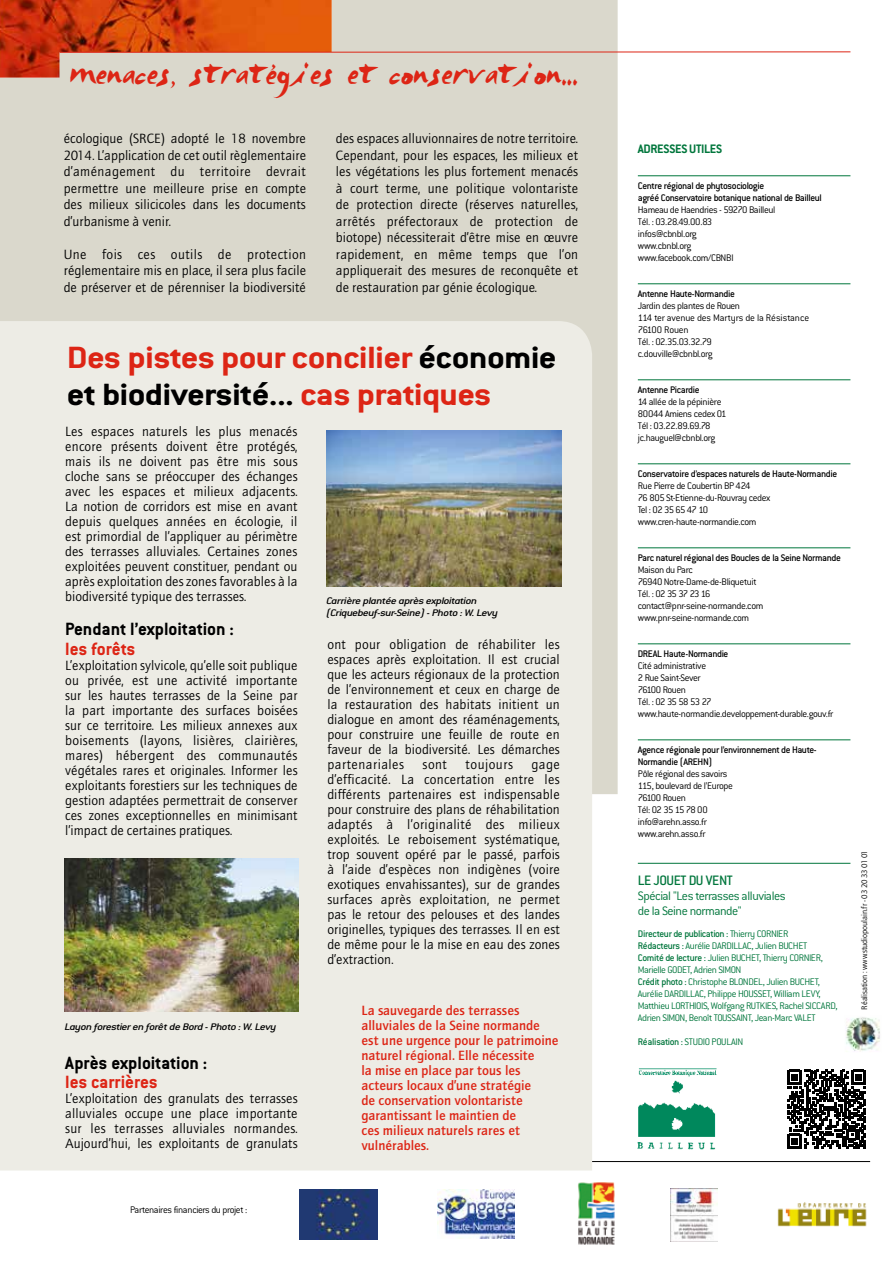
<style>
.page{position:relative;width:893px;height:1263px;background:#fff}
.page>*{position:absolute;margin:0;border:0;box-sizing:border-box;transform-origin:0 0}
.t1{font:700 33.75px/36.9px "Conduit ITC";letter-spacing:-.02em;color:#dd2515;scale:1.15 1}
.t2{font:26.55px "Chinoise";letter-spacing:-.03em;color:#dd2515}
.t3{font:700 19.5px "Conduit ITC";color:#000}
.t4{font:700 19.5px "Conduit ITC";color:#dd2515}
.t5{font:500 15px "Conduit ITC";letter-spacing:-.025em;color:#00763c}
.t6{font:13.5px/15px "AT Quay Sans";color:#000;text-align:justify}
.t7{font:500 13.5px/15px "AT Quay Sans";color:#dd2515}
.t8{font:300 13.5px/15px "Conduit ITC";letter-spacing:-.035em;color:#00763c}
.t9{font:700 13.5px "Conduit ITC";letter-spacing:-.025em;color:#00763c}
.t10{font:13.5px "AT Quay Sans";letter-spacing:.03em;color:#000}
.t11{font:300 10.5px/12px "Conduit ITC";letter-spacing:-.04em;color:#000}
.t12{font:300 10.5px/12px "Conduit ITC";letter-spacing:-.04em;color:#00763c}
.t13{font:500 10.5px/12px "Conduit ITC";letter-spacing:-.04em;color:#000}
.t14{font:italic 500 10.5px/12px "Conduit ITC";letter-spacing:-.04em;color:#000;scale:1.2 1}
.t15{font:8.1px "AT Quay Sans";letter-spacing:-.015em;color:#000}
.s1{color:#000}
.s2{font-weight:500}
</style>
<div class="page">
<hr style="left:574px;top:1161px;width:296px;height:1px;background:#000">
<div style="left:0;top:78px;width:618px;height:716px;background:#dad8cc"></div>
<div style="left:0;top:321px;width:592px;height:849px;background:#edece5"></div>
<img style="left:846px;top:1017px;width:34px;height:34px">
<svg style="left:0;top:0;width:851px;height:78px"></svg>
<img style="left:637px;top:1068px;width:80px;height:81px">
<svg style="left:787px;top:1070px;width:79px;height:79px"></svg>
<img style="left:326px;top:430px;width:235px;height:157px">
<img style="left:65px;top:858px;width:234px;height:153px">
<hr style="left:638px;top:176px;width:212px;height:1px;background:#00763c">
<hr style="left:638px;top:284px;width:212px;height:1px;background:#00763c">
<hr style="left:638px;top:380px;width:212px;height:1px;background:#00763c">
<hr style="left:638px;top:464px;width:212px;height:1px;background:#00763c">
<hr style="left:638px;top:548px;width:212px;height:1px;background:#00763c">
<hr style="left:638px;top:644px;width:212px;height:1px;background:#00763c">
<hr style="left:638px;top:740px;width:212px;height:1px;background:#00763c">
<hr style="left:638px;top:863px;width:212px;height:1px;background:#00763c">
<img style="left:300px;top:1189px;width:77px;height:51px">
<svg style="left:459px;top:1238px;width:56px;height:1px"></svg>
<img style="left:437px;top:1190px;width:78px;height:48px">
<img style="left:578px;top:1182px;width:37px;height:63px">
<img style="left:777px;top:1202px;width:90px;height:25px">
<img style="left:671px;top:1188px;width:47px;height:54px">
<h2 class="t2" style="left:70px;top:58px;width:511px">menaces, stratégies et conservation...</h2>
<p class="t6" style="left:64px;top:131px;width:244px;line-height:16.5px">écologique (SRCE) adopté le 18 novembre 2014. L’application de cet outil règlementaire d’aménagement du territoire devrait permettre une meilleure prise en compte des milieux silicicoles dans les documents d’urbanisme à venir.</p>
<p class="t6" style="left:64px;top:246px;width:244px;line-height:16.5px">Une fois ces outils de protection réglementaire mis en place, il sera plus facile de préserver et de pérenniser la biodiversité</p>
<p class="t6" style="left:336px;top:130px;width:244px;line-height:16.5px">des espaces alluvionnaires de notre territoire.<br>Cependant, pour les espaces, les milieux et les végétations les plus fortement menacés à court terme, une politique volontariste de protection directe (réserves naturelles, arrêtés préfectoraux de protection de biotope) nécessiterait d’être mise en œuvre rapidement, en même temps que l’on appliquerait des mesures de reconquête et de restauration par génie écologique.</p>
<h1 class="t1" style="left:67px;top:338px;width:427px">Des pistes pour concilier <span class="s1">économie et biodiversité...</span> cas pratiques</h1>
<p class="t6" style="left:65px;top:423px;width:234px">Les espaces naturels les plus menacés encore présents doivent être protégés, mais ils ne doivent pas être mis sous cloche sans se préoccuper des échanges avec les espaces et milieux adjacents.<br>La notion de corridors est mise en avant depuis quelques années en écologie, il est primordial de l’appliquer au périmètre des terrasses alluviales. Certaines zones exploitées peuvent constituer, pendant ou après exploitation des zones favorables à la biodiversité typique des terrasses.</p>
<h3 class="t3" style="left:65px;top:618px;width:170px">Pendant l’exploitation :</h3>
<h3 class="t4" style="left:65px;top:637px;width:72px">les forêts</h3>
<p class="t6" style="left:65px;top:657px;width:234px">L’exploitation sylvicole, qu’elle soit publique ou privée, est une activité importante sur les hautes terrasses de la Seine par la part importante des surfaces boisées sur ce territoire. Les milieux annexes aux boisements (layons, lisières, clairières, mares) hébergent des communautés végétales rares et originales. Informer les exploitants forestiers sur les techniques de gestion adaptées permettrait de conserver ces zones exceptionnelles en minimisant l’impact de certaines pratiques.</p>
<p class="t14" style="left:65px;top:1020px;width:178px">Layon forestier en forêt de Bord - Photo : W. Levy</p>
<h3 class="t3" style="left:65px;top:1051px;width:144px">Après exploitation :</h3>
<h3 class="t4" style="left:65px;top:1071px;width:94px">les carrières</h3>
<p class="t6" style="left:65px;top:1091px;width:234px">L’exploitation des granulats des terrasses alluviales occupe une place importante sur les terrasses alluviales normandes.<br>Aujourd’hui, les exploitants de granulats</p>
<p class="t11" style="left:130px;top:1203px;width:119px">Partenaires financiers du projet :</p>
<p class="t14" style="left:326px;top:595px;width:145px">Carrière plantée après exploitation (Criquebeuf-sur-Seine) - Photo : W. Levy</p>
<p class="t6" style="left:327px;top:636px;width:234px">ont pour obligation de réhabiliter les espaces après exploitation. Il est crucial que les acteurs régionaux de la protection de l’environnement et ceux en charge de la restauration des habitats initient un dialogue en amont des réaménagements, pour construire une feuille de route en faveur de la biodiversité. Les démarches partenariales</p>
<p class="t6" style="left:423px;top:756px;width:26px">sont</p>
<p class="t10" style="left:466px;top:756px;width:49px">toujours</p>
<p class="t6" style="left:327px;top:756px;width:234px;text-indent:204px">gage d’efficacité. La concertation entre les différents partenaires est indispensable pour construire des plans de réhabilitation adaptés à l’originalité des milieux exploités. Le reboisement systématique, trop souvent opéré par le passé, parfois à l’aide d’espèces non indigènes (voire exotiques envahissantes), sur de grandes surfaces après exploitation, ne permet pas le retour des pelouses et des landes originelles, typiques des terrasses. Il en est de même pour le la mise en eau des zones d’extraction.</p>
<p class="t7" style="left:361px;top:1002px;width:199px">La sauvegarde des terrasses alluviales de la Seine normande est une urgence pour le patrimoine naturel régional. Elle nécessite<br>la mise en place par tous les acteurs locaux d’une stratégie<br>de conservation volontariste garantissant le maintien de<br>ces milieux naturels rares et vulnérables.</p>
<p class="t9" style="left:638px;top:141px;width:86px">ADRESSES UTILES</p>
<p class="t13" style="left:638px;top:179px;width:186px">Centre régional de phytosociologie<br>agréé Conservatoire botanique national de Bailleul</p>
<p class="t11" style="left:638px;top:203px;width:139px">Hameau de Haendries - 59270 Bailleul<br>Tél. : 03.28.49.00.83<br>infos@cbnbl.org<br>www.cbnbl.org www.facebook.com/CBNBl</p>
<p class="t13" style="left:638px;top:287px;width:99px">Antenne Haute-Normandie</p>
<p class="t11" style="left:638px;top:300px;width:173px">Jardin des plantes de Rouen<br>114 ter avenue des Martyrs de la Résistance<br>76100 Rouen<br>Tél. : 02.35.03.32.79<br>c.douville@cbnbl.org</p>
<p class="t13" style="left:638px;top:383px;width:63px">Antenne Picardie</p>
<p class="t11" style="left:638px;top:396px;width:90px">14 allée de la pépinière<br>80044 Amiens cedex 01<br>Tél : 03.22.89.69.78 jc.hauguel@cbnbl.org</p>
<p class="t13" style="left:638px;top:467px;width:201px">Conservatoire d’espaces naturels de Haute-Normandie</p>
<p class="t11" style="left:638px;top:480px;width:134px">Rue Pierre de Coubertin BP 424<br>76 805 St-Etienne-du-Rouvray cedex<br>Tel : 02 35 65 47 10 www.cren-haute-normandie.com</p>
<p class="t13" style="left:638px;top:551px;width:205px">Parc naturel régional des Boucles de la Seine Normande</p>
<p class="t11" style="left:638px;top:564px;width:127px">Maison du Parc<br>76940 Notre-Dame-de-Bliquetuit<br>Tél. : 02 35 37 23 16 contact@pnr-seine-normande.com www.pnr-seine-normande.com</p>
<p class="t13" style="left:638px;top:647px;width:92px">DREAL Haute-Normandie</p>
<p class="t11" style="left:638px;top:660px;width:197px">Cité administrative<br>2 Rue Saint-Sever<br>76100 Rouen<br>Tél. : 02 35 58 53 27 www.haute-normandie.developpement-durable.gouv.fr</p>
<p class="t13" style="left:638px;top:743px;width:180px">Agence régionale pour l’environnement de Haute-<br>Normandie (AREHN)</p>
<p class="t11" style="left:638px;top:768px;width:97px">Pôle régional des savoirs<br>115, boulevard de l’Europe<br>76100 Rouen<br>Tél: 02 35 15 78 00 info@arehn.asso.fr www.arehn.asso.fr</p>
<p class="t5" style="left:638px;top:872px;width:97px">LE JOUET DU VENT</p>
<p class="t8" style="left:638px;top:888px;width:149px">Spécial "Les terrasses alluviales de la Seine normande"</p>
<p class="t12" style="left:638px;top:928px;width:201px"><span class="s2">Directeur de publication :</span> Thierry CORNIER<br><span class="s2">Rédacteurs :</span> Aurélie DARDILLAC, Julien BUCHET<br><span class="s2">Comité de lecture :</span> Julien BUCHET, Thierry CORNIER, Marielle GODET, Adrien SIMON<br><span class="s2">Crédit photo :</span> Christophe BLONDEL, Julien BUCHET, Aurélie DARDILLAC, Philippe HOUSSET, William LEVY, Matthieu LORTHIOIS, Wolfgang RUTKIES, Rachel SICCARD, Adrien SIMON, Benoît TOUSSAINT, Jean-Marc VALET</p>
<p class="t12" style="left:638px;top:1036px;width:107px"><span class="s2">Réalisation :</span> STUDIO POULAIN</p>
<p class="t15" style="left:859px;top:1009px;width:161px;rotate:-90deg">Réalisation : www.studiopoulain.fr - 03 20 33 01 01</p>
</div>
